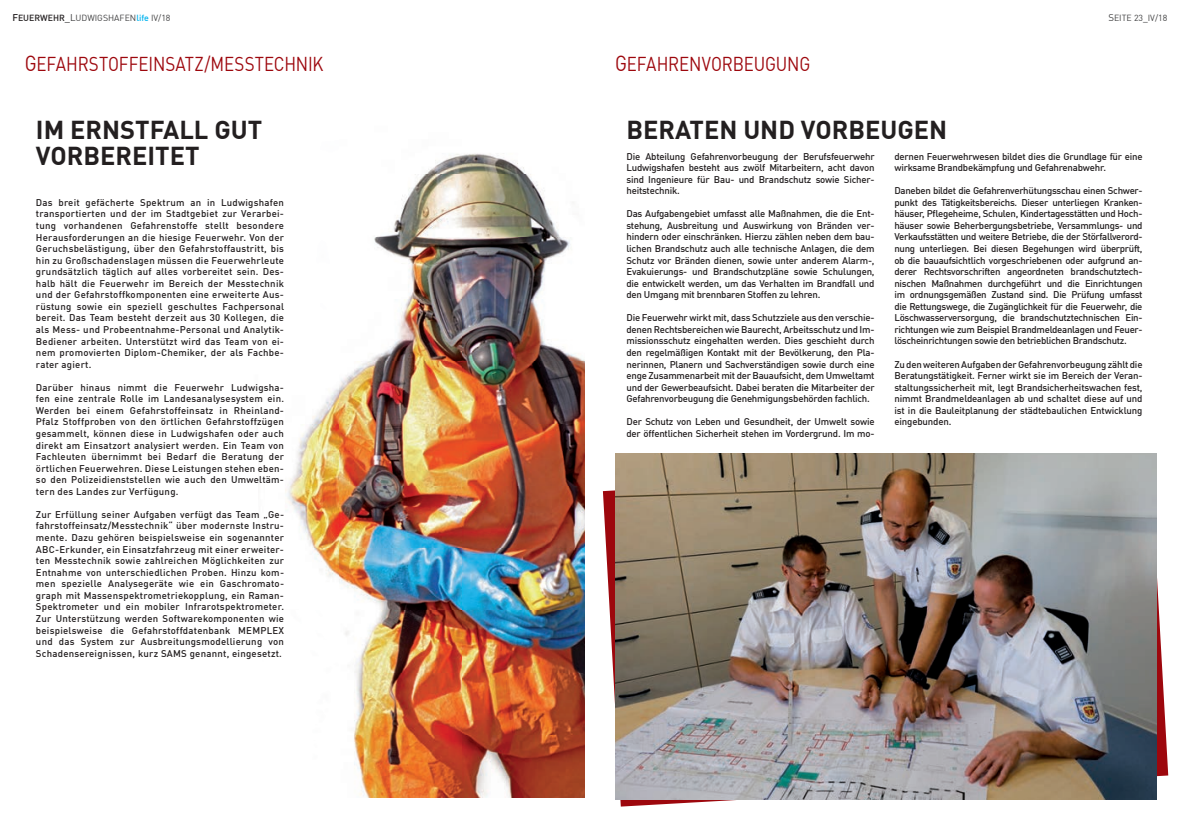
<style>
.page{position:relative;width:1181px;height:819px;background:#fff}
.page>*{position:absolute;margin:0;border:0;box-sizing:border-box;transform-origin:0 0}
.t1{font:700 25.38px/26.2px "DIN Offc";color:#231f20}
.t2{font:19.69px "DIN Offc";letter-spacing:-.01em;color:#9d070d;scale:.86 1}
.t3{font:500 9.62px/11.5px "DIN Offc";letter-spacing:-.02em;color:#231f20;text-align:justify}
.t4{font:8.75px "DIN Offc";color:#3e3e3f}
.s1{font-weight:500;font-size:9.62px;color:#231f20}
.s2{font-weight:500;color:#231f20}
.s3{font-size:9.62px}
.s4{font-weight:500;color:#00b3ef}
.s5{font-size:21.44px}
</style>
<div class="page">
<svg style="left:603px;top:460px;width:565px;height:346px"></svg>
<img style="left:262px;top:153px;width:323px;height:644px">
<img style="left:615px;top:453px;width:541px;height:346px">
<p class="t4" style="left:12px;top:12px;width:160px"><span class="s1">F</span><span class="s2">EUERWEHR</span><span class="s3">_L</span>UDWIGSHAFEN<span class="s4">life</span> IV/18</p>
<p class="t4" style="left:1108px;top:12px;width:60px"><span class="s3">S</span>EITE 23_IV/18</p>
<h2 class="t2" style="left:25px;top:52px;width:349px"><span class="s5">G</span>EFAHRSTOFFEINSATZ/MESSTECHNIK</h2>
<h2 class="t2" style="left:615px;top:52px;width:228px"><span class="s5">G</span>EFAHRENVORBEUGUNG</h2>
<h1 class="t1" style="left:36px;top:115px;width:228px">IM ERNSTFALL GUT<br>VORBEREITET</h1>
<p class="t3" style="left:36px;top:196px;width:250px">Das breit gefächerte Spektrum an in Ludwigshafen transportierten und der im Stadtgebiet zur Verarbei&shy;tung vorhandenen Gefahrenstoffe stellt besondere Herausforderungen an die hiesige Feuerwehr. Von der Geruchsbelästigung, über den Gefahrstoffaustritt, bis hin zu Großschadenslagen müssen die Feuerwehrleute grundsätzlich täglich auf alles vorbereitet sein. Des&shy;halb hält die Feuerwehr im Bereich der Messtechnik und der Gefahrstoffkomponenten eine erweiterte Aus&shy;rüstung sowie ein speziell geschultes Fachpersonal bereit. Das Team besteht derzeit aus 30 Kollegen, die als Mess- und Probeentnahme-Personal und Analytik-Bediener arbeiten. Unterstützt wird das Team von ei&shy;nem promovierten Diplom-Chemiker, der als Fachbe&shy;rater agiert.</p>
<p class="t3" style="left:36px;top:381px;width:250px">Darüber hinaus nimmt die Feuerwehr Ludwigsha&shy;fen eine zentrale Rolle im Landesanalysesystem ein.<br>Werden bei einem Gefahrstoffeinsatz in Rheinland-Pfalz Stoffproben von den örtlichen Gefahrstoffzügen gesammelt, können diese in Ludwigshafen oder auch direkt am Einsatzort analysiert werden. Ein Team von Fachleuten übernimmt bei Bedarf die Beratung der örtlichen Feuerwehren. Diese Leistungen stehen eben&shy;so den Polizeidienststellen wie auch den Umweltäm&shy;tern des Landes zur Verfügung.</p>
<p class="t3" style="left:36px;top:508px;width:250px">Zur Erfüllung seiner Aufgaben verfügt das Team „Ge&shy;fahrstoffeinsatz/Messtechnik“ über modernste Instru&shy;mente. Dazu gehören beispielsweise ein sogenannter ABC-Erkunder, ein Einsatzfahrzeug mit einer erweiter&shy;ten Messtechnik sowie zahlreichen Möglichkeiten zur Entnahme von unterschiedlichen Proben. Hinzu kom&shy;men spezielle Analysegeräte wie ein Gaschromato&shy;graph mit Massenspektrometriekopplung, ein Raman-Spektrometer und ein mobiler Infrarotspektrometer.<br>Zur Unterstützung werden Softwarekomponenten wie beispielsweise die Gefahrstoffdatenbank MEMPLEX und das System zur Ausbreitungsmodellierung von Schadensereignissen, kurz SAMS genannt, eingesetzt.</p>
<h1 class="t1" style="left:626px;top:115px;width:322px">BERATEN UND VORBEUGEN</h1>
<p class="t3" style="left:626px;top:150px;width:250px">Die Abteilung Gefahrenvorbeugung der Berufsfeuerwehr Ludwigshafen besteht aus zwölf Mitarbeitern, acht davon sind Ingenieure für Bau- und Brandschutz sowie Sicher&shy;heitstechnik.</p>
<p class="t3" style="left:626px;top:208px;width:250px">Das Aufgabengebiet umfasst alle Maßnahmen, die die Ent&shy;stehung, Ausbreitung und Auswirkung von Bränden ver&shy;hindern oder einschränken. Hierzu zählen neben dem bau&shy;lichen Brandschutz auch alle technische Anlagen, die dem Schutz vor Bränden dienen, sowie unter anderem Alarm-, Evakuierungs- und Brandschutzpläne sowie Schulungen, die entwickelt werden, um das Verhalten im Brandfall und den Umgang mit brennbaren Stoffen zu lehren.</p>
<p class="t3" style="left:626px;top:312px;width:250px">Die Feuerwehr wirkt mit, dass Schutzziele aus den verschie&shy;denen Rechtsbereichen wie Baurecht, Arbeitsschutz und Im&shy;missionsschutz eingehalten werden. Dies geschieht durch den regelmäßigen Kontakt mit der Bevölkerung, den Pla&shy;nerinnen, Planern und Sachverständigen sowie durch eine enge Zusammenarbeit mit der Bauaufsicht, dem Umweltamt und der Gewerbeaufsicht. Dabei beraten die Mitarbeiter der Gefahrenvorbeugung die Genehmigungsbehörden fachlich.</p>
<p class="t3" style="left:626px;top:416px;width:250px">Der Schutz von Leben und Gesundheit, der Umwelt sowie der öffentlichen Sicherheit stehen im Vordergrund. Im mo-</p>
<p class="t3" style="left:894px;top:150px;width:250px">dernen Feuerwehrwesen bildet dies die Grundlage für eine wirksame Brandbekämpfung und Gefahrenabwehr.</p>
<p class="t3" style="left:894px;top:185px;width:250px">Daneben bildet die Gefahrenverhütungsschau einen Schwer&shy;punkt des Tätigkeitsbereichs. Dieser unterliegen Kranken&shy;häuser, Pflegeheime, Schulen, Kindertagesstätten und Hoch&shy;häuser sowie Beherbergungsbetriebe, Versammlungs- und Verkaufsstätten und weitere Betriebe, die der Störfallverord&shy;nung unterliegen. Bei diesen Begehungen wird überprüft, ob die bauaufsichtlich vorgeschriebenen oder aufgrund an&shy;derer Rechtsvorschriften angeordneten brandschutztech&shy;nischen Maßnahmen durchgeführt und die Einrichtungen im ordnungsgemäßen Zustand sind. Die Prüfung umfasst die Rettungswege, die Zugänglichkeit für die Feuerwehr, die Löschwasserversorgung, die brandschutztechnischen Ein&shy;richtungen wie zum Beispiel Brandmeldeanlagen und Feuer&shy;löscheinrichtungen sowie den betrieblichen Brandschutz.</p>
<p class="t3" style="left:894px;top:358px;width:250px">Zu den weiteren Aufgaben der Gefahrenvorbeugung zählt die Beratungstätigkeit. Ferner wirkt sie im Bereich der Veran&shy;staltungssicherheit mit, legt Brandsicherheitswachen fest, nimmt Brandmeldeanlagen ab und schaltet diese auf und ist in die Bauleitplanung der städtebaulichen Entwicklung eingebunden.</p>
</div>
